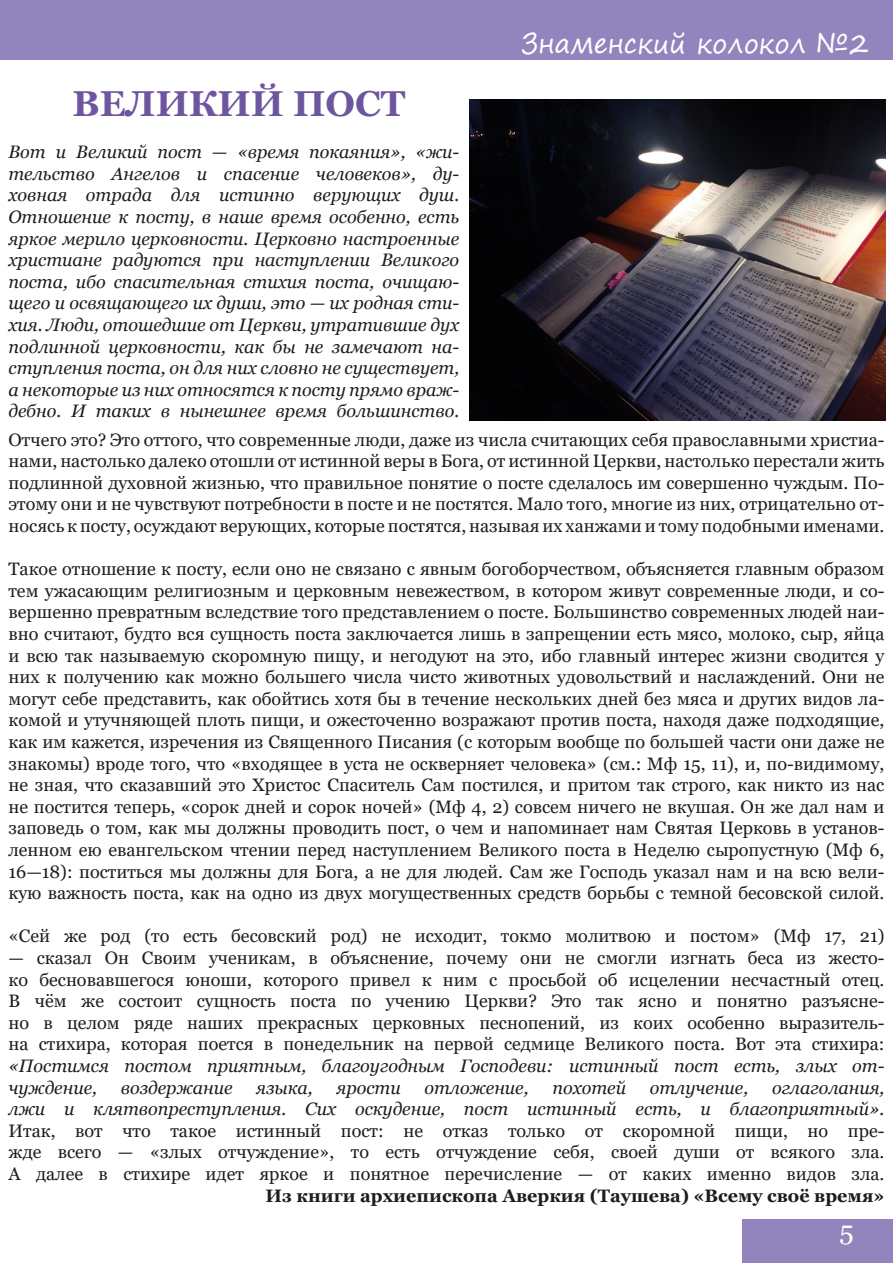
<style>
.page{position:relative;width:893px;height:1263px;background:#fff}
.page>*{position:absolute;margin:0;border:0;box-sizing:border-box;transform-origin:0 0}
.t1{font:700 36px "Georgia";color:#6e559f}
.t2{font:27px "Segoe Print";color:#fff}
.t3{font:27px "Georgia";color:#fff}
.t4{font:18px/21.6px "Georgia";color:#1d1d1b;text-align:justify}
.t5{font:italic 18px/21.6px "Georgia";color:#1d1d1b;text-align:justify}
.t6{font:700 18px "Georgia";color:#1d1d1b}
</style>
<div class="page">
<div style="left:0;top:0;width:893px;height:60px;background:#9285be"></div>
<div style="left:742px;top:1219px;width:151px;height:44px;background:#9285be"></div>
<img style="left:469px;top:100px;width:417px;height:321px">
<p class="t2" style="left:521px;top:19px;width:349px">Знаменский колокол №2</p>
<p class="t1" style="left:72px;top:80px;width:334px">ВЕЛИКИЙ ПОСТ</p>
<p class="t5" style="left:9px;top:141px;width:452px">Вот и Великий пост — «время покаяния», «жи&shy;тельство Ангелов и спасение человеков», ду&shy;ховная отрада для истинно верующих душ.</p>
<p class="t5" style="left:9px;top:206px;width:452px">Отношение к посту, в наше время особенно, есть яркое мерило церковности. Церковно настроенные христиане радуются при наступлении Великого поста, ибо спасительная стихия поста, очищаю&shy;щего и освящающего их души, это — их родная сти&shy;хия. Люди, отошедшие от Церкви, утратившие дух подлинной церковности, как бы не замечают на&shy;ступления поста, он для них словно не существует, а некоторые из них относятся к посту прямо враж&shy;дебно. И таких в нынешнее время большинство.</p>
<p class="t4" style="left:9px;top:429px;width:877px">Отчего это? Это оттого, что современные люди, даже из числа считающих себя православными христиа&shy;нами, настолько далеко отошли от истинной веры в Бога, от истинной Церкви, настолько перестали жить подлинной духовной жизнью, что правильное понятие о посте сделалось им совершенно чуждым. По&shy;этому они и не чувствуют потребности в посте и не постятся. Мало того, многие из них, отрицательно от&shy;носясь к посту, осуждают верующих, которые постятся, называя их ханжами и тому подобными именами.</p>
<p class="t4" style="left:9px;top:559px;width:877px">Такое отношение к посту, если оно не связано с явным богоборчеством, объясняется главным образом тем ужасающим религиозным и церковным невежеством, в котором живут современные люди, и со&shy;вершенно превратным вследствие того представлением о посте. Большинство современных людей наи&shy;вно считают, будто вся сущность поста заключается лишь в запрещении есть мясо, молоко, сыр, яйца и всю так называемую скоромную пищу, и негодуют на это, ибо главный интерес жизни сводится у них к получению как можно большего числа чисто животных удовольствий и наслаждений. Они не могут себе представить, как обойтись хотя бы в течение нескольких дней без мяса и других видов ла&shy;комой и утучняющей плоть пищи, и ожесточенно возражают против поста, находя даже подходящие, как им кажется, изречения из Священного Писания (с которым вообще по большей части они даже не знакомы) вроде того, что «входящее в уста не оскверняет человека» (см.: Мф 15, 11), и, по-видимому, не зная, что сказавший это Христос Спаситель Сам постился, и притом так строго, как никто из нас не постится теперь, «сорок дней и сорок ночей» (Мф 4, 2) совсем ничего не вкушая. Он же дал нам и заповедь о том, как мы должны проводить пост, о чем и напоминает нам Святая Церковь в установ&shy;ленном ею евангельском чтении перед наступлением Великого поста в Неделю сыропустную (Мф 6, 16—18): поститься мы должны для Бога, а не для людей. Сам же Господь указал нам и на всю вели&shy;кую важность поста, как на одно из двух могущественных средств борьбы с темной бесовской силой.</p>
<p class="t4" style="left:9px;top:926px;width:877px">«Сей же род (то есть бесовский род) не исходит, токмо молитвою и постом» (Мф 17, 21)</p>
<p class="t4" style="left:9px;top:947px;width:877px">— сказал Он Своим ученикам, в объяснение, почему они не смогли изгнать беса из жесто&shy;ко бесновавшегося юноши, которого привел к ним с просьбой об исцелении несчастный отец.</p>
<p class="t4" style="left:9px;top:991px;width:877px">В чём же состоит сущность поста по учению Церкви? Это так ясно и понятно разъясне&shy;но в целом ряде наших прекрасных церковных песнопений, из коих особенно выразитель&shy;на стихира, которая поется в понедельник на первой седмице Великого поста. Вот эта стихира:</p>
<p class="t5" style="left:9px;top:1055px;width:877px">«Постимся постом приятным, благоугодным Господеви: истинный пост есть, злых от&shy;чуждение,</p>
<p class="t5" style="left:121px;top:1077px;width:113px">воздержание</p>
<p class="t5" style="left:256px;top:1077px;width:58px">языка,</p>
<p class="t5" style="left:336px;top:1077px;width:66px">ярости</p>
<p class="t5" style="left:424px;top:1077px;width:106px">отложение,</p>
<p class="t5" style="left:552px;top:1077px;width:75px">похотей</p>
<p class="t5" style="left:650px;top:1077px;width:100px">отлучение,</p>
<p class="t5" style="left:9px;top:1077px;width:877px;text-align:right">оглаголания,<br>лжи и клятвопреступления. Сих оскудение, пост истинный есть, и благоприятный».</p>
<p class="t4" style="left:9px;top:1120px;width:877px">Итак, вот что такое истинный пост: не отказ только от скоромной пищи, но пре&shy;жде всего — «злых отчуждение», то есть отчуждение себя, своей души от всякого зла.<br>А далее в стихире идет яркое и понятное перечисление — от каких именно видов зла.</p>
<p class="t6" style="left:266px;top:1184px;width:620px">Из книги архиепископа Аверкия (Таушева) «Всему своё время»</p>
<p class="t3" style="left:840px;top:1214px;width:16px">5</p>
</div>
